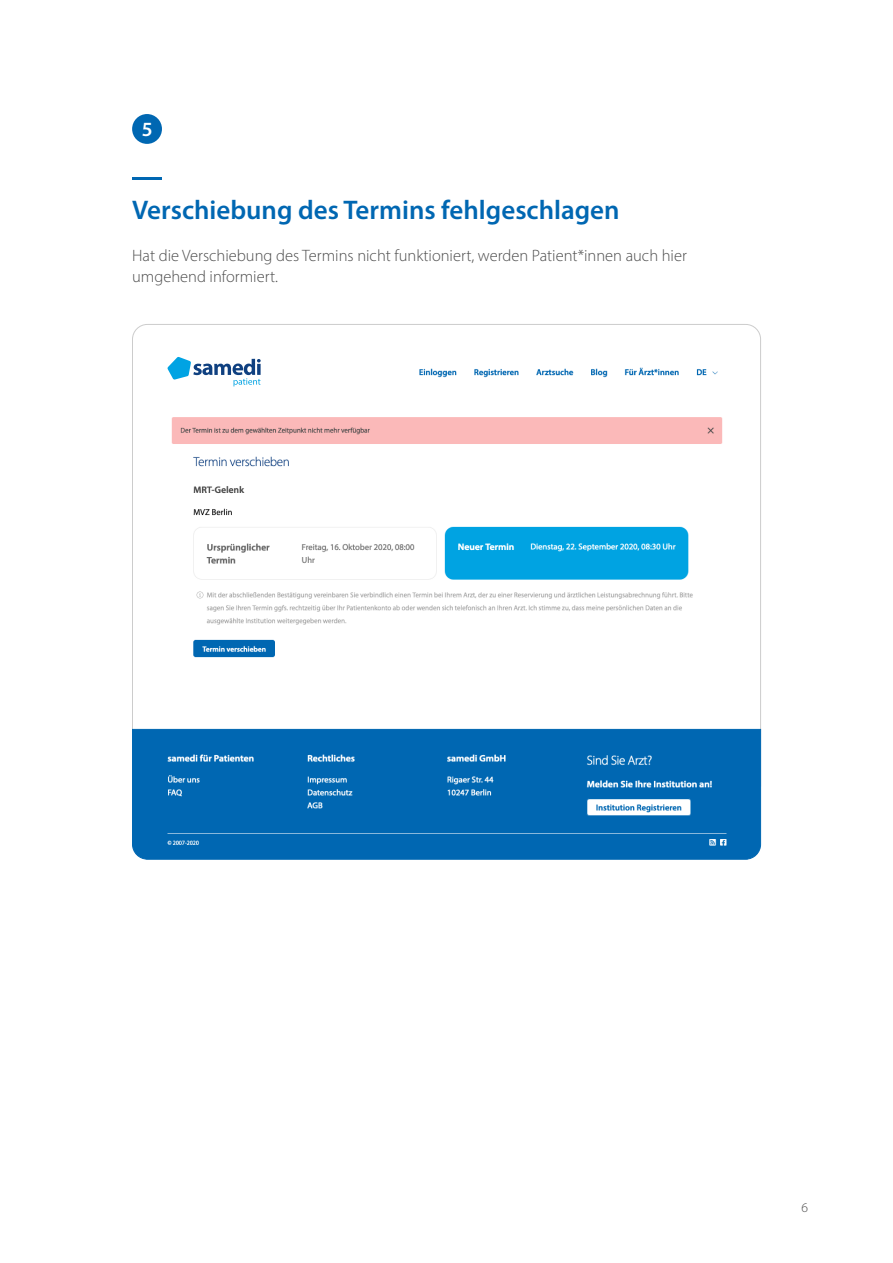
<style>
.page{position:relative;width:893px;height:1263px;background:#fff}
.page>*{position:absolute;margin:0;border:0;box-sizing:border-box;transform-origin:0 0}
.t1{font:600 27px "Myriad Pro";color:#0067b2}
.t2{font:600 20.25px "Myriad Pro";color:#fff}
.t3{font:300 16.5px/21px "Myriad Pro";color:#4d4d4d}
.t4{font:300 13.5px "Myriad Pro";color:#4d4d4d}
</style>
<div class="page">
<svg style="left:132px;top:324px;width:629px;height:405px"></svg>
<svg style="left:132px;top:729px;width:629px;height:131px;background:#0e6fb6"></svg>
<img style="left:146px;top:331px;width:602px;height:528px">
<div style="left:132px;top:114px;width:30px;height:30px;background:#0067b2;border-radius:50%"></div>
<hr style="left:132px;top:177px;width:30px;height:3px;background:#0067b2">
<div style="left:166px;top:354px;width:96px;height:34px;background:#fff"></div>
<svg style="left:167px;top:357px;width:94px;height:29px"></svg>
<p class="t2" style="left:142px;top:116px;width:12px">5</p>
<h1 class="t1" style="left:132px;top:193px;width:489px">Verschiebung des Termins fehlgeschlagen</h1>
<p class="t3" style="left:132px;top:245px;width:556px">Hat die Verschiebung des Termins nicht funktioniert, werden Patient*innen auch hier umgehend informiert.</p>
<p class="t4" style="left:801px;top:1199px;width:8px">6</p>
</div>
